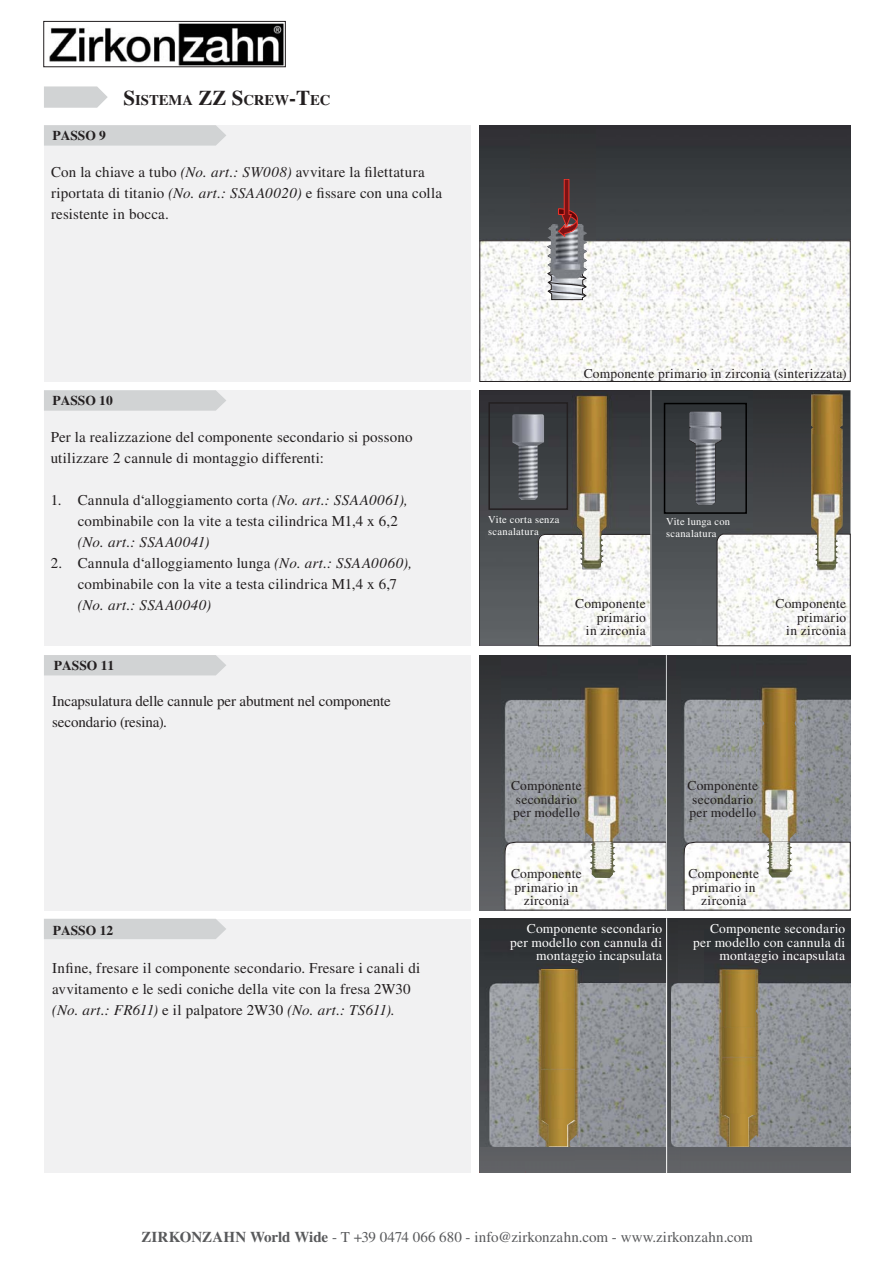
<style>
.page{position:relative;width:893px;height:1263px;background:#fff}
.page>*{position:absolute;margin:0;border:0;box-sizing:border-box;transform-origin:0 0}
.t1{font:15px/21px "Times";letter-spacing:.01em;color:#231f20}
.t2{font:15px "Times";letter-spacing:.005em;color:#58595b}
.t3{font:15px/21px "Times";letter-spacing:-.01em;color:#231f20}
.t4{font:italic 15px "Times";letter-spacing:.03em;color:#231f20}
.t5{font:700 14.7px "Times";color:#231f20}
.t6{font:13.5px/13.5px "Times";letter-spacing:.015em;color:#231f20}
.t7{font:13.5px/13.5px "Times";letter-spacing:.01em;color:#fff;text-align:right}
.t8{font:700 13.5px "Times";color:#231f20}
.t9{font:10.5px/12.6px "Times";letter-spacing:.025em;color:#fff}
.s1{font-size:21px}
.s2{font-style:italic}
.s3{font-weight:700}
</style>
<div class="page">
<div style="left:44px;top:125px;width:806px;height:257px;background:#f1f1f2"></div>
<svg style="left:44px;top:125px;width:182px;height:21px;background:#d2d4d5"></svg>
<div style="left:44px;top:390px;width:806px;height:256px;background:#f1f1f2"></div>
<svg style="left:44px;top:390px;width:182px;height:21px;background:#d2d4d5"></svg>
<div style="left:44px;top:655px;width:806px;height:255px;background:#f1f1f2"></div>
<div style="left:44px;top:655px;width:182px;height:20px;background:#d1d3d4"></div>
<div style="left:44px;top:919px;width:806px;height:254px;background:#f1f1f2"></div>
<div style="left:44px;top:919px;width:182px;height:20px;background:#d1d3d4"></div>
<div style="left:471px;top:111px;width:9px;height:1076px;background:#fff"></div>
<img style="left:480px;top:125px;width:370px;height:115px">
<svg style="left:479px;top:240px;width:372px;height:142px"></svg>
<svg style="left:544px;top:244px;width:43px;height:56px"></svg>
<img style="left:530px;top:125px;width:66px;height:115px">
<img style="left:547px;top:224px;width:40px;height:54px">
<svg style="left:557px;top:179px;width:21px;height:59px"></svg>
<img style="left:480px;top:390px;width:171px;height:256px">
<div style="left:488px;top:402px;width:80px;height:108px;border:2px solid #231f20"></div>
<img style="left:652px;top:390px;width:198px;height:256px">
<div style="left:664px;top:403px;width:83px;height:111px;border:2px solid #000"></div>
<img style="left:512px;top:414px;width:1px;height:86px">
<img style="left:689px;top:412px;width:32px;height:93px">
<img style="left:753px;top:390px;width:76px;height:144px">
<img style="left:811px;top:392px;width:31px;height:42px">
<svg style="left:717px;top:534px;width:134px;height:112px"></svg>
<svg style="left:513px;top:396px;width:138px;height:250px"></svg>
<img style="left:577px;top:396px;width:30px;height:173px">
<img style="left:811px;top:434px;width:31px;height:136px">
<svg style="left:810px;top:425px;width:3px;height:5px"></svg>
<svg style="left:840px;top:425px;width:3px;height:5px"></svg>
<img style="left:560px;top:655px;width:88px;height:177px">
<img style="left:648px;top:655px;width:202px;height:177px">
<img style="left:755px;top:655px;width:52px;height:177px">
<img style="left:739px;top:655px;width:16px;height:177px">
<img style="left:731px;top:655px;width:8px;height:177px">
<img style="left:725px;top:655px;width:6px;height:177px">
<img style="left:676px;top:655px;width:49px;height:255px">
<img style="left:551px;top:655px;width:9px;height:177px">
<img style="left:546px;top:655px;width:5px;height:177px">
<img style="left:500px;top:655px;width:46px;height:255px">
<img style="left:480px;top:655px;width:20px;height:255px">
<img style="left:667px;top:676px;width:13px;height:234px">
<img style="left:638px;top:659px;width:28px;height:173px">
<svg style="left:684px;top:832px;width:167px;height:78px"></svg>
<svg style="left:505px;top:832px;width:161px;height:78px"></svg>
<svg style="left:762px;top:720px;width:2px;height:6px"></svg>
<img style="left:766px;top:842px;width:26px;height:35px">
<img style="left:589px;top:842px;width:26px;height:36px">
<img style="left:480px;top:919px;width:46px;height:254px">
<img style="left:526px;top:919px;width:41px;height:254px">
<img style="left:567px;top:919px;width:34px;height:254px">
<img style="left:722px;top:919px;width:21px;height:254px">
<img style="left:678px;top:919px;width:41px;height:254px">
<img style="left:743px;top:919px;width:52px;height:254px">
<img style="left:783px;top:920px;width:16px;height:253px">
<img style="left:799px;top:919px;width:51px;height:254px">
<img style="left:705px;top:929px;width:145px;height:218px">
<img style="left:601px;top:919px;width:77px;height:254px">
<img style="left:723px;top:1028px;width:32px;height:119px">
<img style="left:722px;top:970px;width:33px;height:58px">
<svg style="left:750px;top:1134px;width:7px;height:13px"></svg>
<svg style="left:719px;top:1134px;width:7px;height:13px"></svg>
<img style="left:671px;top:983px;width:42px;height:164px">
<img style="left:481px;top:929px;width:137px;height:217px">
<img style="left:541px;top:1062px;width:34px;height:84px">
<img style="left:541px;top:1022px;width:33px;height:47px">
<img style="left:541px;top:970px;width:33px;height:52px">
<svg style="left:538px;top:1134px;width:7px;height:12px"></svg>
<svg style="left:570px;top:1134px;width:7px;height:12px"></svg>
<img style="left:581px;top:983px;width:85px;height:163px">
<img style="left:628px;top:1147px;width:52px;height:25px">
<hr style="left:666px;top:918px;width:1px;height:258px;background:#fff">
<img style="left:576px;top:1147px;width:52px;height:26px">
<svg style="left:719px;top:1008px;width:2px;height:6px"></svg>
<svg style="left:756px;top:1008px;width:2px;height:6px"></svg>
<hr style="left:651px;top:390px;width:1px;height:256px;background:#d1d3d4">
<hr style="left:666px;top:655px;width:1px;height:255px;background:#d1d3d4">
<svg style="left:44px;top:86px;width:64px;height:22px"></svg>
<img style="left:49px;top:23px;width:234px;height:42px">
<div style="left:44px;top:21px;width:241px;height:46px;border:1px solid #231f20"></div>
<p class="t8" style="left:52px;top:131px;width:55px">PASSO 9</p>
<p class="t5" style="left:123px;top:91px;width:209px"><span class="s1">S</span>ISTEMA <span class="s1">ZZ S</span>CREW<span class="s1">-T</span>EC</p>
<p class="t1" style="left:51px;top:163px;width:392px">Con la chiave a tubo <span class="s2">(No. art.: SW008)</span> avvitare la filettatura riportata di titanio <span class="s2">(No. art.: SSAA0020)</span> e fissare con una colla resistente in bocca.</p>
<p class="t8" style="left:52px;top:395px;width:62px">PASSO 10</p>
<p class="t1" style="left:51px;top:428px;width:363px">Per la realizzazione del componente secondario si possono utilizzare 2 cannule di montaggio differenti:</p>
<p class="t1" style="left:78px;top:491px;width:332px;text-indent:-27px">1. Cannula d‘alloggiamento corta <span class="s2">(No. art.: SSAA0061), </span>combinabile con la vite a testa cilindrica M1,4 x 6,2</p>
<p class="t4" style="left:78px;top:537px;width:133px">(No. art.: SSAA0041)</p>
<p class="t1" style="left:78px;top:554px;width:336px;text-indent:-27px">2. Cannula d‘alloggiamento lunga <span class="s2">(No. art.: SSAA0060), </span>combinabile con la vite a testa cilindrica M1,4 x 6,7</p>
<p class="t4" style="left:78px;top:600px;width:135px">(No. art.: SSAA0040)</p>
<p class="t8" style="left:54px;top:661px;width:62px">PASSO 11</p>
<p class="t3" style="left:52px;top:692px;width:340px">Incapsulatura delle cannule per abutment nel componente secondario (resina).</p>
<p class="t8" style="left:53px;top:925px;width:62px">PASSO 12</p>
<p class="t1" style="left:52px;top:959px;width:370px">Infine, fresare il componente secondario. Fresare i canali di avvitamento e le sedi coniche della vite con la fresa 2W30 <span class="s2">(No. art.: FR611)</span> e il palpatore 2W30 <span class="s2">(No. art.: TS611).</span></p>
<p class="t6" style="left:584px;top:368px;width:264px">Componente primario in zirconia (sinterizzata)</p>
<p class="t9" style="left:488px;top:514px;width:73px">Vite corta senza scanalatura</p>
<p class="t9" style="left:666px;top:516px;width:65px">Vite lunga con scanalatura</p>
<p class="t6" style="left:575px;top:598px;width:72px;text-align:right">Componente primario<br>in zirconia</p>
<p class="t6" style="left:776px;top:598px;width:72px;text-align:right">Componente primario<br>in zirconia</p>
<p class="t6" style="left:549px;top:628px;width:101px">Primärteil Zirkon</p>
<p class="t6" style="left:511px;top:780px;width:72px">Componente secondario per modello</p>
<p class="t6" style="left:687px;top:780px;width:72px">Componente secondario per modello</p>
<p class="t6" style="left:511px;top:868px;width:72px;text-align:center">Componente primario in zirconia</p>
<p class="t6" style="left:689px;top:868px;width:72px;text-align:center">Componente primario in zirconia</p>
<p class="t7" style="left:510px;top:923px;width:154px">Componente secondario per modello con cannula di montaggio incapsulata</p>
<p class="t7" style="left:693px;top:923px;width:154px">Componente secondario per modello con cannula di montaggio incapsulata</p>
<p class="t2" style="left:141px;top:1231px;width:613px"><span class="s3">ZIRKONZAHN World Wide</span> - T +39 0474 066 680 - info@zirkonzahn.com - www.zirkonzahn.com</p>
</div>
